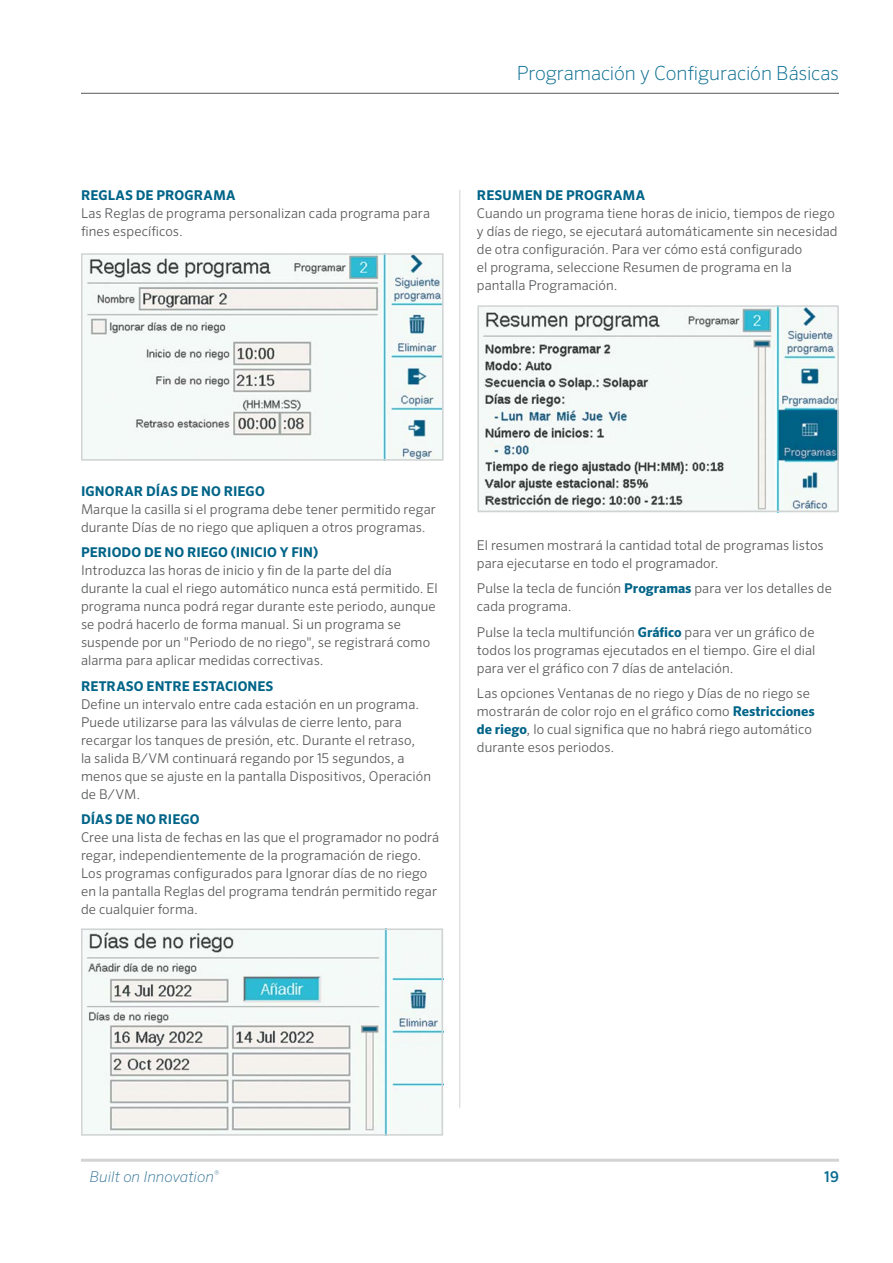
<style>
.page{position:relative;width:893px;height:1263px;background:#fff}
.page>*{position:absolute;margin:0;border:0;box-sizing:border-box;transform-origin:0 0}
.t1{font:200 19.5px "Sero Pro";letter-spacing:-.005em;color:#086d90}
.t2{font:italic 200 15px "Sero Pro";color:#387799}
.t3{font:500 15px "Sero Pro";color:#086d90}
.t4{font:300 13.5px/18px "Sero Pro";letter-spacing:.005em;color:#58595b}
.t5{font:700 13.5px "Sero Pro";letter-spacing:.005em;color:#006488}
.s1{font-weight:700;color:#006488}
</style>
<div class="page">
<hr style="left:81px;top:1159px;width:758px;height:3px;background:#d1d3d4">
<hr style="left:81px;top:93px;width:758px;height:1px;background:#58595b">
<img style="left:84px;top:256px;width:356px;height:202px">
<div style="left:81px;top:253px;width:362px;height:208px;border:2px solid #d1d3d4"></div>
<img style="left:84px;top:931px;width:356px;height:201px">
<div style="left:81px;top:928px;width:362px;height:207px;border:2px solid #d1d3d4"></div>
<img style="left:480px;top:308px;width:356px;height:201px">
<div style="left:477px;top:305px;width:362px;height:207px;border:2px solid #d1d3d4"></div>
<hr style="left:460px;top:190px;width:1px;height:918px;background:#d1d3d4">
<p class="t5" style="left:81px;top:187px;width:156px">REGLAS DE PROGRAMA</p>
<p class="t4" style="left:81px;top:204px;width:350px">Las Reglas de programa personalizan cada programa para fines específicos.</p>
<h1 class="t1" style="left:517px;top:61px;width:324px">Programación y Configuración Básicas</h1>
<p class="t5" style="left:477px;top:187px;width:170px">RESUMEN DE PROGRAMA</p>
<p class="t4" style="left:477px;top:204px;width:362px">Cuando un programa tiene horas de inicio, tiempos de riego y días de riego, se ejecutará automáticamente sin necesidad de otra configuración. Para ver cómo está configurado<br>el programa, seleccione Resumen de programa en la pantalla Programación.</p>
<p class="t5" style="left:81px;top:483px;width:185px">IGNORAR DÍAS DE NO RIEGO</p>
<p class="t4" style="left:81px;top:500px;width:356px">Marque la casilla si el programa debe tener permitido regar durante Días de no riego que apliquen a otros programas.</p>
<p class="t5" style="left:81px;top:544px;width:238px">PERIODO DE NO RIEGO (INICIO Y FIN)</p>
<p class="t4" style="left:81px;top:561px;width:358px">Introduzca las horas de inicio y fin de la parte del día durante la cual el riego automático nunca está permitido. El programa nunca podrá regar durante este periodo, aunque se podrá hacerlo de forma manual. Si un programa se suspende por un "Periodo de no riego", se registrará como alarma para aplicar medidas correctivas.</p>
<p class="t5" style="left:81px;top:678px;width:194px">RETRASO ENTRE ESTACIONES</p>
<p class="t4" style="left:81px;top:695px;width:352px">Define un intervalo entre cada estación en un programa.<br>Puede utilizarse para las válvulas de cierre lento, para recargar los tanques de presión, etc. Durante el retraso,<br>la salida B/VM continuará regando por 15 segundos, a menos que se ajuste en la pantalla Dispositivos, Operación de B/VM.</p>
<p class="t5" style="left:81px;top:811px;width:120px">DÍAS DE NO RIEGO</p>
<p class="t4" style="left:81px;top:828px;width:360px">Cree una lista de fechas en las que el programador no podrá regar, independientemente de la programación de riego.<br>Los programas configurados para Ignorar días de no riego en la pantalla Reglas del programa tendrán permitido regar de cualquier forma.</p>
<p class="t4" style="left:477px;top:536px;width:348px">El resumen mostrará la cantidad total de programas listos para ejecutarse en todo el programador.</p>
<p class="t4" style="left:477px;top:579px;width:357px">Pulse la tecla de función <span class="s1">Programas</span> para ver los detalles de cada programa.</p>
<p class="t4" style="left:477px;top:623px;width:340px;text-align:justify">Pulse la tecla multifunción <span class="s1">Gráfico</span> para ver un gráfico de todos los programas ejecutados en el tiempo. Gire el dial para ver el gráfico con 7 días de antelación.</p>
<p class="t4" style="left:477px;top:684px;width:339px">Las opciones Ventanas de no riego y Días de no riego se mostrarán de color rojo en el gráfico como <span class="s1">Restricciones de riego</span>, lo cual significa que no habrá riego automático durante esos periodos.</p>
<p class="t2" style="left:90px;top:1168px;width:131px">Built on Innovation<sup>®</sup></p>
<p class="t3" style="left:824px;top:1167px;width:16px">19</p>
</div>
